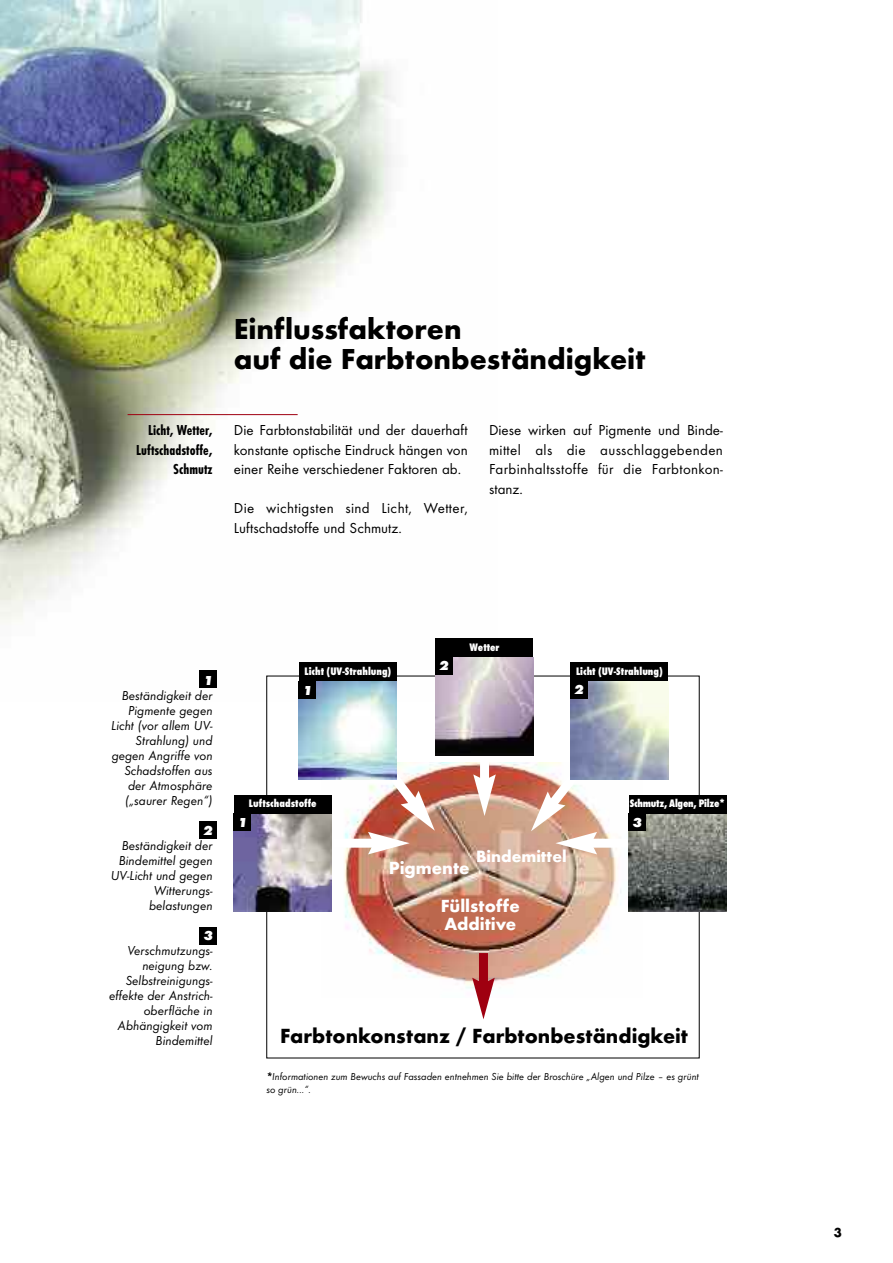
<style>
.page{position:relative;width:893px;height:1263px;background:#fff}
.page>*{position:absolute;margin:0;border:0;box-sizing:border-box;transform-origin:0 0}
.t1{font:700 30px/30px "Futura T";color:#000}
.t2{font:700 21.3px "Futura T";color:#000}
.t3{font:700 18.3px/18.3px "Futura T";color:#fff}
.t4{font:700 17.1px "Futura T";color:#fff}
.t5{font:15px/19.5px "Futura T";letter-spacing:.01em;color:#000;text-align:justify}
.t6{font:700 condensed 15px/19.5px "Futura T";color:#000;text-align:right}
.t7{font:italic 13.5px/15px "Futura T";color:#000;text-align:right}
.t8{font:italic 800 13.5px "Futura T";color:#fff}
.t9{font:700 13.5px "Futura T";color:#000}
.t10{font:800 condensed 11.25px "Futura T";color:#fff}
.t11{font:800 condensed 11.25px "Futura T";letter-spacing:-.02em;color:#fff}
.t12{font:italic 10.5px/13.5px "Futura T";color:#000}
.s1{font-weight:600}
</style>
<div class="page">
<img style="left:0;top:0;width:435px;height:701px">
<div style="left:200px;top:671px;width:17px;height:17px;background:#000"></div>
<div style="left:200px;top:822px;width:17px;height:17px;background:#000"></div>
<div style="left:200px;top:927px;width:17px;height:17px;background:#000"></div>
<hr style="left:128px;top:414px;width:170px;height:1px;background:#9f0010">
<img style="left:322px;top:762px;width:320px;height:227px">
<div style="left:480px;top:740px;width:9px;height:42px;background:#fff"></div>
<svg style="left:473px;top:774px;width:23px;height:42px"></svg>
<div style="left:479px;top:953px;width:9px;height:32px;background:#9f0010"></div>
<svg style="left:472px;top:978px;width:23px;height:41px"></svg>
<div style="left:334px;top:839px;width:42px;height:9px;background:#fff"></div>
<img style="left:368px;top:762px;width:67px;height:92px">
<div style="left:589px;top:839px;width:42px;height:9px;background:#fff"></div>
<svg style="left:531px;top:753px;width:66px;height:101px"></svg>
<img style="left:299px;top:681px;width:98px;height:98px">
<img style="left:435px;top:657px;width:98px;height:98px">
<img style="left:570px;top:681px;width:98px;height:98px">
<img style="left:234px;top:814px;width:98px;height:98px">
<img style="left:628px;top:814px;width:98px;height:98px">
<div style="left:299px;top:662px;width:98px;height:19px;background:#000"></div>
<div style="left:435px;top:638px;width:98px;height:19px;background:#000"></div>
<div style="left:570px;top:662px;width:98px;height:19px;background:#000"></div>
<div style="left:628px;top:795px;width:98px;height:19px;background:#000"></div>
<div style="left:234px;top:795px;width:98px;height:19px;background:#000"></div>
<div style="left:299px;top:681px;width:17px;height:17px;background:#000"></div>
<div style="left:234px;top:814px;width:17px;height:17px;background:#000"></div>
<div style="left:435px;top:657px;width:17px;height:17px;background:#000"></div>
<div style="left:570px;top:681px;width:17px;height:17px;background:#000"></div>
<div style="left:628px;top:814px;width:17px;height:17px;background:#000"></div>
<p class="t6" style="left:136px;top:420px;width:78px">Licht, Wetter,<br>Luftschadstoffe,<br>Schmutz</p>
<h1 class="t1" style="left:234px;top:314px;width:413px">Einflussfaktoren<br>auf die Farbtonbeständigkeit</h1>
<p class="t5" style="left:234px;top:420px;width:235px">Die Farbtonstabilität und der dauerhaft konstante optische Eindruck hängen von einer Reihe verschiedener Faktoren ab.</p>
<p class="t5" style="left:234px;top:498px;width:235px">Die wichtigsten sind Licht, Wetter,<br>Luftschadstoffe und Schmutz.</p>
<p class="t5" style="left:489px;top:420px;width:235px">Diese wirken auf Pigmente und Binde&shy;mittel als die ausschlaggebenden Farbinhaltsstoffe für die Farbtonkon&shy;stanz.</p>
<p class="t8" style="left:203px;top:672px;width:11px">1</p>
<p class="t7" style="left:111px;top:687px;width:103px">Beständigkeit der<br>Pigmente gegen<br>Licht (vor allem UV-<br>Strahlung) und gegen Angriffe von<br>Schadstoffen aus der Atmosphäre („saurer Regen“)</p>
<p class="t8" style="left:203px;top:822px;width:11px">2</p>
<p class="t7" style="left:111px;top:837px;width:103px">Beständigkeit der<br>Bindemittel gegen<br>UV-Licht und gegen<br>Witterungs&shy;belastungen</p>
<p class="t8" style="left:203px;top:927px;width:11px">3</p>
<p class="t7" style="left:109px;top:942px;width:105px">Verschmutzungs&shy;neigung bzw.<br>Selbstreinigungs&shy;effekte der Anstrich&shy;oberfläche in<br>Abhängigkeit vom<br>Bindemittel</p>
<p class="t10" style="left:305px;top:664px;width:88px">Licht (UV-Strahlung)</p>
<p class="t8" style="left:302px;top:682px;width:11px">1</p>
<p class="t8" style="left:439px;top:658px;width:11px">2</p>
<p class="t10" style="left:470px;top:640px;width:31px">Wetter</p>
<p class="t10" style="left:576px;top:664px;width:88px">Licht (UV-Strahlung)</p>
<p class="t8" style="left:574px;top:682px;width:11px">2</p>
<p class="t10" style="left:249px;top:797px;width:69px">Luftschadstoffe</p>
<p class="t11" style="left:630px;top:797px;width:97px">Schmutz, Algen, Pilze*</p>
<p class="t8" style="left:238px;top:814px;width:11px">1</p>
<p class="t4" style="left:476px;top:846px;width:92px">Bindemittel</p>
<h3 class="t3" style="left:441px;top:896px;width:81px">Füllstoffe<br>Additive</h3>
<h3 class="t3" style="left:389px;top:858px;width:82px">Pigmente</h3>
<p class="t8" style="left:632px;top:814px;width:11px">3</p>
<h2 class="t2" style="left:280px;top:1023px;width:409px">Farbtonkonstanz / Farbtonbeständigkeit</h2>
<p class="t12" style="left:266px;top:1069px;width:434px"><span class="s1">*</span>Informationen zum Bewuchs auf Fassaden entnehmen Sie bitte der Broschüre „Algen und Pilze – es grünt so grün...“.</p>
<p class="t9" style="left:834px;top:1225px;width:10px">3</p>
</div>
